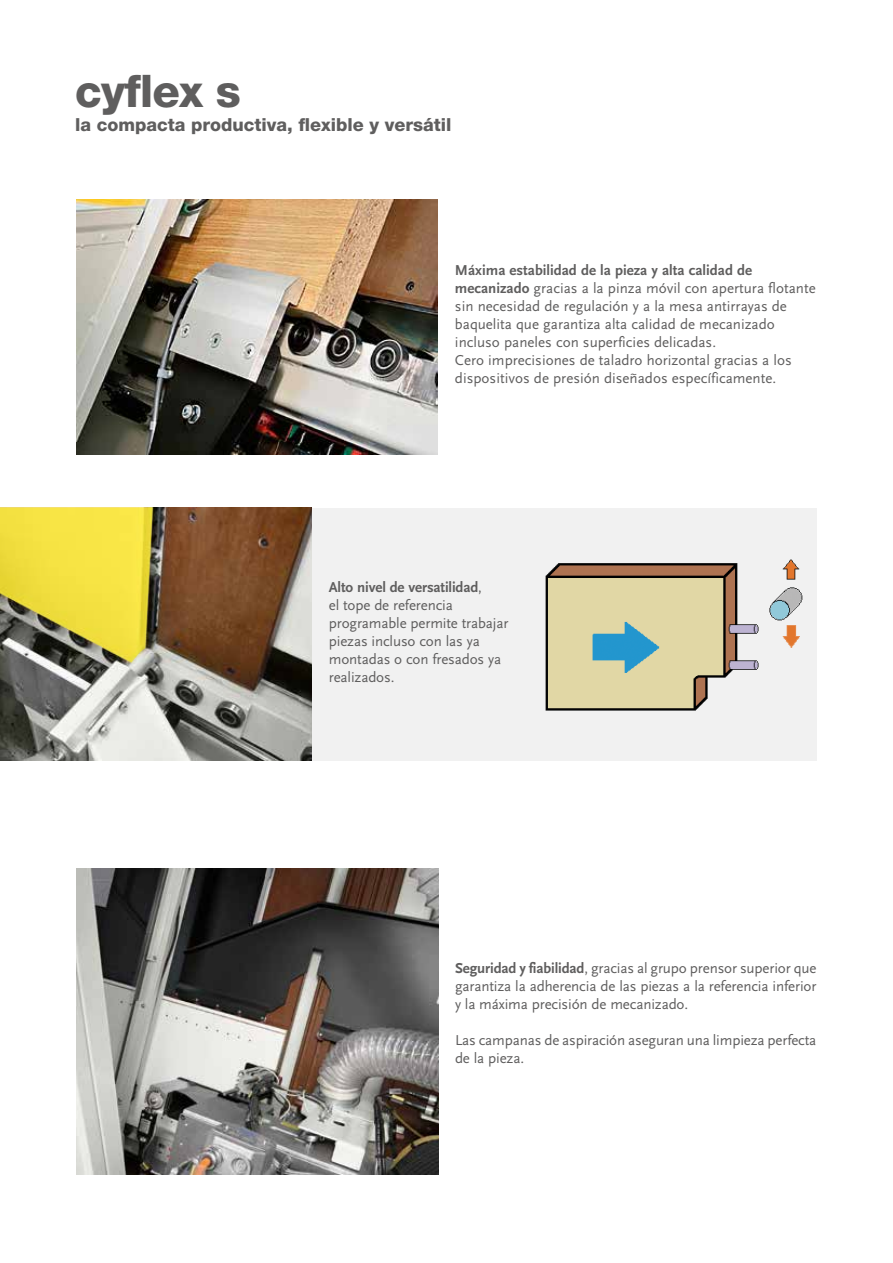
<style>
.page{position:relative;width:893px;height:1263px;background:#fff}
.page>*{position:absolute;margin:0;border:0;box-sizing:border-box;transform-origin:0 0}
.t1{font:800 45px "Helvetica Neue LT Std";color:#5f5e5e}
.t2{font:800 18px "Helvetica Neue LT Std";color:#5f5e5e}
.t3{font:15px/18px "Scala Sans";color:#5f5e5e}
.s1{font-weight:700}
</style>
<div class="page">
<div style="left:77px;top:509px;width:739px;height:252px;background:#f1f1f1"></div>
<img style="left:77px;top:200px;width:361px;height:254px">
<img style="left:77px;top:869px;width:361px;height:306px">
<img style="left:545px;top:559px;width:258px;height:152px">
<img style="left:0;top:508px;width:312px;height:253px">
<svg style="left:0;top:508px;width:153px;height:154px;background:#d3c446"></svg>
<h1 class="t1" style="left:75px;top:64px;width:167px">cyflex s</h1>
<p class="t2" style="left:75px;top:114px;width:378px">la compacta productiva, flexible y versátil</p>
<p class="t3" style="left:455px;top:261px;width:362px"><span class="s1">Máxima estabilidad de la pieza y alta calidad de mecanizado</span> gracias a la pinza móvil con apertura flotante sin necesidad de regulación y a la mesa antirrayas de baquelita que garantiza alta calidad de mecanizado incluso paneles con superficies delicadas.<br>Cero imprecisiones de taladro horizontal gracias a los dispositivos de presión diseñados específicamente.</p>
<p class="t3" style="left:329px;top:578px;width:181px"><span class="s1">Alto nivel de versatilidad</span>,<br>el tope de referencia programable permite trabajar piezas incluso con las ya montadas o con fresados ya realizados.</p>
<p class="t3" style="left:455px;top:960px;width:363px;text-align:justify"><span class="s1">Seguridad y fiabilidad</span>, gracias al grupo prensor superior que garantiza la adherencia de las piezas a la referencia inferior y la máxima precisión de mecanizado.</p>
<p class="t3" style="left:455px;top:1032px;width:363px">Las campanas de aspiración aseguran una limpieza perfecta de la pieza.</p>
</div>
